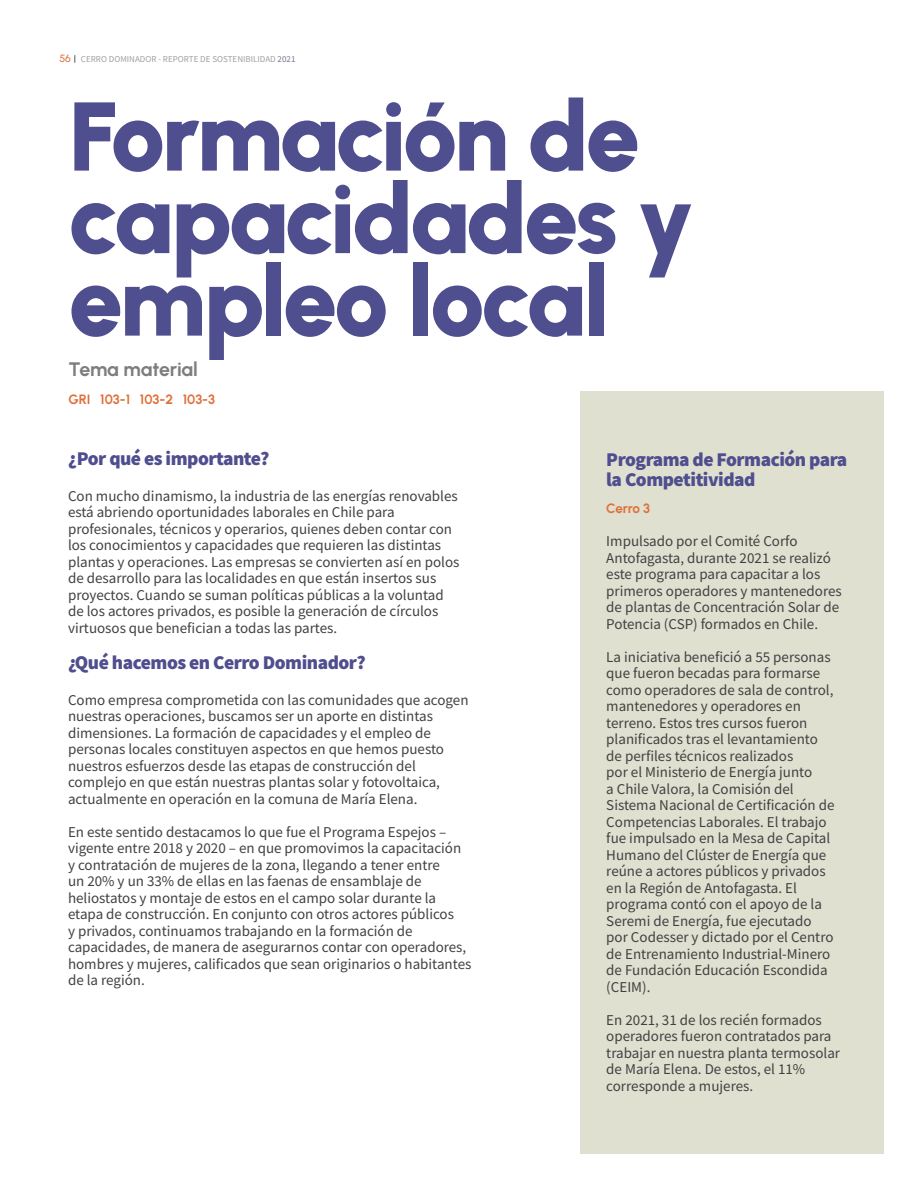
<style>
.page{position:relative;width:918px;height:1188px;background:#fff}
.page>*{position:absolute;margin:0;border:0;box-sizing:border-box;transform-origin:0 0}
.TITULOS{font:900 97.5px/82.5px "Urbanist";letter-spacing:-.035em;color:#4f4e8e}
.SUBTITULOS{font:900 19.5px/19.5px "Source Sans Pro";letter-spacing:-.025em;color:#4f4e8e}
.TEMA_MATERIAL{font:700 19.5px "Urbanist";letter-spacing:-.01em;color:#7b7d7f}
.PARRAFOS{font:15px/16.5px "Source Sans Pro";color:#414142}
.INDICES_GRI{font:700 13.5px "Urbanist";letter-spacing:-.005em;color:#df703a}
.t1{font:9px "Source Sans Pro";color:#9ea0a2}
.s1{font-family:"Urbanist";font-weight:500;font-size:10.5px;color:#df703a}
.s2{color:#767791}
</style>
<div class="page">
<div style="left:581px;top:392px;width:303px;height:762px;background:#e0e0d1"></div>
<p class="t1" style="left:59px;top:53px;width:238px"><span class="s1">56</span> CERRO DOMINADOR - REPORTE DE SOSTENIBILIDAD <span class="s2">2021</span></p>
<p class="TITULOS" style="left:69px;top:93px;width:628px">Formación de capacidades y empleo local</p>
<p class="TEMA_MATERIAL" style="left:69px;top:357px;width:131px">Tema material</p>
<p class="INDICES_GRI" style="left:69px;top:391px;width:148px">GRI 103-1 103-2 103-3</p>
<p class="SUBTITULOS" style="left:68px;top:448px;width:203px">¿Por qué es importante?</p>
<p class="PARRAFOS" style="left:68px;top:488px;width:393px">Con mucho dinamismo, la industria de las energías renovables está abriendo oportunidades laborales en Chile para profesionales, técnicos y operarios, quienes deben contar con los conocimientos y capacidades que requieren las distintas plantas y operaciones. Las empresas se convierten así en polos de desarrollo para las localidades en que están insertos sus proyectos. Cuando se suman políticas públicas a la voluntad de los actores privados, es posible la generación de círculos virtuosos que benefician a todas las partes.</p>
<p class="SUBTITULOS" style="left:68px;top:652px;width:299px">¿Qué hacemos en Cerro Dominador?</p>
<p class="PARRAFOS" style="left:68px;top:692px;width:402px">Como empresa comprometida con las comunidades que acogen nuestras operaciones, buscamos ser un aporte en distintas dimensiones. La formación de capacidades y el empleo de personas locales constituyen aspectos en que hemos puesto nuestros esfuerzos desde las etapas de construcción del complejo en que están nuestras plantas solar y fotovoltaica, actualmente en operación en la comuna de María Elena.</p>
<p class="PARRAFOS" style="left:68px;top:824px;width:405px">En este sentido destacamos lo que fue el Programa Espejos – vigente entre 2018 y 2020 – en que promovimos la capacitación y contratación de mujeres de la zona, llegando a tener entre<br>un 20% y un 33% de ellas en las faenas de ensamblaje de heliostatos y montaje de estos en el campo solar durante la etapa de construcción. En conjunto con otros actores públicos<br>y privados, continuamos trabajando en la formación de capacidades, de manera de asegurarnos contar con operadores, hombres y mujeres, calificados que sean originarios o habitantes de la región.</p>
<p class="SUBTITULOS" style="left:606px;top:450px;width:243px">Programa de Formación para la Competitividad</p>
<p class="INDICES_GRI" style="left:606px;top:500px;width:45px">Cerro 3</p>
<p class="PARRAFOS" style="left:606px;top:533px;width:237px">Impulsado por el Comité Corfo Antofagasta, durante 2021 se realizó este programa para capacitar a los primeros operadores y mantenedores de plantas de Concentración Solar de Potencia (CSP) formados en Chile.</p>
<p class="PARRAFOS" style="left:606px;top:649px;width:230px">La iniciativa benefició a 55 personas que fueron becadas para formarse como operadores de sala de control, mantenedores y operadores en terreno. Estos tres cursos fueron planificados tras el levantamiento de perfiles técnicos realizados<br>por el Ministerio de Energía junto<br>a Chile Valora, la Comisión del<br>Sistema Nacional de Certificación de<br>Competencias Laborales. El trabajo fue impulsado en la Mesa de Capital<br>Humano del Clúster de Energía que reúne a actores públicos y privados en la Región de Antofagasta. El programa contó con el apoyo de la<br>Seremi de Energía, fue ejecutado por Codesser y dictado por el Centro de Entrenamiento Industrial-Minero de Fundación Educación Escondida (CEIM).</p>
<p class="PARRAFOS" style="left:606px;top:1012px;width:235px">En 2021, 31 de los recién formados operadores fueron contratados para trabajar en nuestra planta termosolar de María Elena. De estos, el 11% corresponde a mujeres.</p>
</div>
